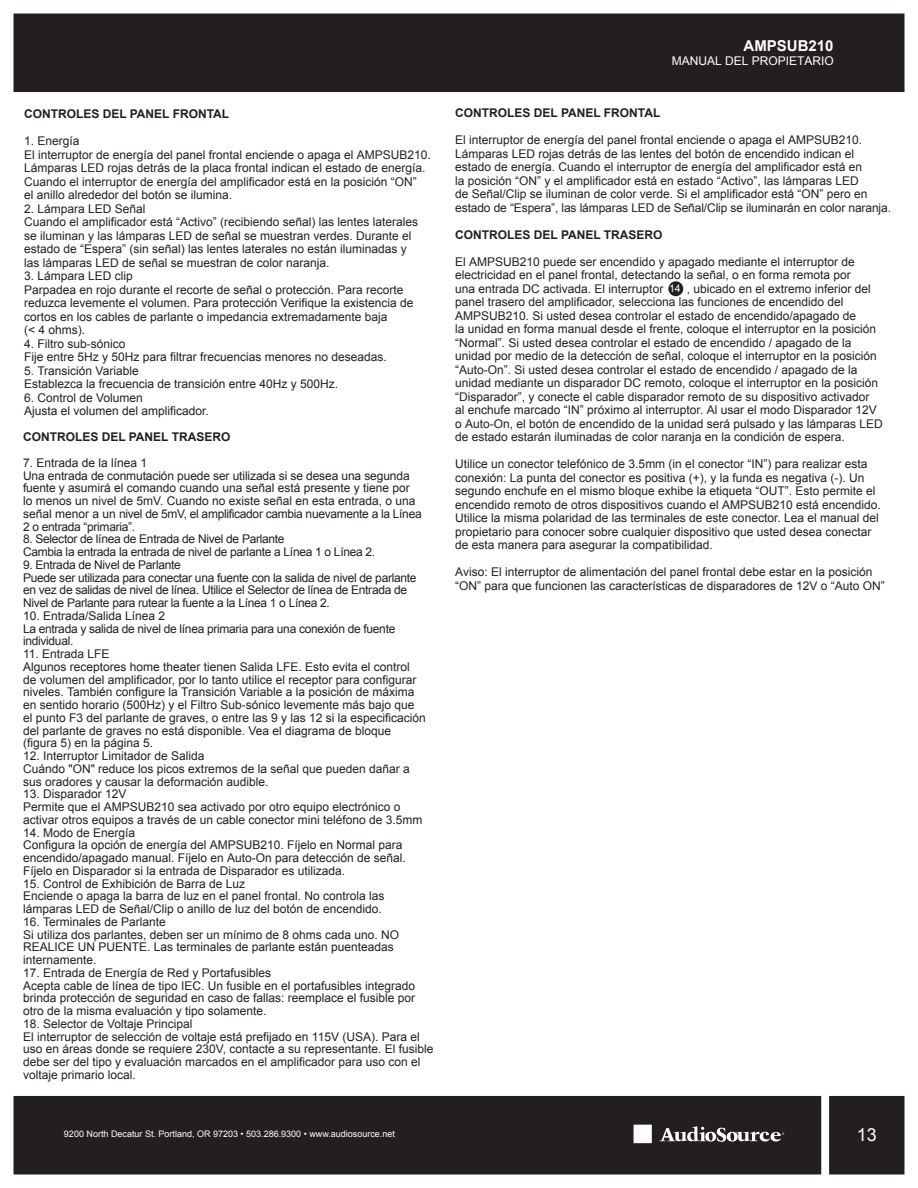
<style>
.page{position:relative;width:918px;height:1188px;background:#fff}
.page>*{position:absolute;margin:0;border:0;box-sizing:border-box;transform-origin:0 0}
.t1{font:18px "Arial";color:#fff}
.t2{font:700 15px "Arial";color:#fff}
.t3{font:12px/13.5px "Arial";color:#231f20}
.t4{font:12px/12.8px "Arial";letter-spacing:-.025em;color:#231f20}
.t5{font:700 12px "Arial";color:#231f20}
.t6{font:12px "Arial";color:#fff}
.t7{font:10.5px "Arial";color:#fff}
.t8{font:9px "Arial";color:#fff}
</style>
<div class="page">
<div style="left:829px;top:1096px;width:75px;height:78px;background:#231f20"></div>
<div style="left:14px;top:1096px;width:807px;height:78px;background:#231f20"></div>
<div style="left:14px;top:14px;width:890px;height:78px;background:#231f20"></div>
<div style="left:633px;top:1125px;width:19px;height:18px;background:#fff"></div>
<svg style="left:659px;top:1126px;width:125px;height:16px"></svg>
<div style="left:668px;top:281px;width:15px;height:15px;background:#231f20;border-radius:50%"></div>
<p class="t5" style="left:24px;top:106px;width:207px">CONTROLES DEL PANEL FRONTAL</p>
<p class="t3" style="left:24px;top:134px;width:408px">1. Energía<br>El interruptor de energía del panel frontal enciende o apaga el AMPSUB210.<br>Lámparas LED rojas detrás de la placa frontal indican el estado de energía.<br>Cuando el interruptor de energía del amplificador está en la posición “ON”<br>el anillo alrededor del botón se ilumina.</p>
<p class="t3" style="left:24px;top:202px;width:396px">2. Lámpara LED Señal<br>Cuando el amplificador está “Activo” (recibiendo señal) las lentes laterales se iluminan y las lámparas LED de señal se muestran verdes. Durante el estado de “Espera” (sin señal) las lentes laterales no están iluminadas y las lámparas LED de señal se muestran de color naranja.</p>
<p class="t3" style="left:24px;top:269px;width:391px">3. Lámpara LED clip<br>Parpadea en rojo durante el recorte de señal o protección. Para recorte reduzca levemente el volumen. Para protección Verifique la existencia de cortos en los cables de parlante o impedancia extremadamente baja<br>(&lt; 4 ohms).</p>
<p class="t3" style="left:24px;top:337px;width:364px">4. Filtro sub-sónico<br>Fije entre 5Hz y 50Hz para filtrar frecuencias menores no deseadas.</p>
<p class="t3" style="left:24px;top:364px;width:316px">5. Transición Variable<br>Establezca la frecuencia de transición entre 40Hz y 500Hz.</p>
<p class="t3" style="left:24px;top:391px;width:186px">6. Control de Volumen<br>Ajusta el volumen del amplificador.</p>
<p class="t5" style="left:23px;top:429px;width:209px">CONTROLES DEL PANEL TRASERO</p>
<p class="t3" style="left:23px;top:456px;width:400px;line-height:12.8px">7. Entrada de la línea 1<br>Una entrada de conmutación puede ser utilizada si se desea una segunda fuente y asumirá el comando cuando una señal está presente y tiene por lo menos un nivel de 5mV. Cuando no existe señal en esta entrada, o una señal menor a un nivel de 5mV, el amplificador cambia nuevamente a la Línea 2 o entrada “primaria”.</p>
<p class="t4" style="left:23px;top:533px;width:354px">8. Selector de línea de Entrada de Nivel de Parlante<br>Cambia la entrada la entrada de nivel de parlante a Línea 1 o Línea 2.</p>
<p class="t4" style="left:23px;top:558px;width:395px">9. Entrada de Nivel de Parlante<br>Puede ser utilizada para conectar una fuente con la salida de nivel de parlante en vez de salidas de nivel de línea. Utilice el Selector de línea de Entrada de Nivel de Parlante para rutear la fuente a la Línea 1 o Línea 2.</p>
<p class="t4" style="left:23px;top:609px;width:374px">10. Entrada/Salida Línea 2<br>La entrada y salida de nivel de línea primaria para una conexión de fuente individual.</p>
<p class="t3" style="left:23px;top:648px;width:404px;line-height:12.8px">11. Entrada LFE<br>Algunos receptores home theater tienen Salida LFE. Esto evita el control de volumen del amplificador, por lo tanto utilice el receptor para configurar niveles. También configure la Transición Variable a la posición de máxima en sentido horario (500Hz) y el Filtro Sub-sónico levemente más bajo que el punto F3 del parlante de graves, o entre las 9 y las 12 si la especificación del parlante de graves no está disponible. Vea el diagrama de bloque (figura 5) en la página 5.</p>
<p class="t3" style="left:23px;top:750px;width:388px;line-height:12.8px">12. Interruptor Limitador de Salida<br>Cuándo "ON" reduce los picos extremos de la señal que pueden dañar a sus oradores y causar la deformación audible.</p>
<p class="t3" style="left:23px;top:788px;width:401px;line-height:12.8px">13. Disparador 12V<br>Permite que el AMPSUB210 sea activado por otro equipo electrónico o activar otros equipos a través de un cable conector mini teléfono de 3.5mm</p>
<p class="t3" style="left:23px;top:826px;width:384px;line-height:12.8px">14. Modo de Energía<br>Configura la opción de energía del AMPSUB210. Fíjelo en Normal para encendido/apagado manual. Fíjelo en Auto-On para detección de señal.<br>Fíjelo en Disparador si la entrada de Disparador es utilizada.</p>
<p class="t3" style="left:23px;top:877px;width:363px;line-height:12.8px">15. Control de Exhibición de Barra de Luz<br>Enciende o apaga la barra de luz en el panel frontal. No controla las lámparas LED de Señal/Clip o anillo de luz del botón de encendido.</p>
<p class="t3" style="left:23px;top:915px;width:378px;line-height:12.8px">16. Terminales de Parlante<br>Si utiliza dos parlantes, deben ser un mínimo de 8 ohms cada uno. NO REALICE UN PUENTE. Las terminales de parlante están puenteadas internamente.</p>
<p class="t3" style="left:23px;top:966px;width:394px;line-height:12.8px">17. Entrada de Energía de Red y Portafusibles<br>Acepta cable de línea de tipo IEC. Un fusible en el portafusibles integrado brinda protección de seguridad en caso de fallas: reemplace el fusible por otro de la misma evaluación y tipo solamente.</p>
<p class="t3" style="left:23px;top:1017px;width:412px;line-height:12.8px">18. Selector de Voltaje Principal<br>El interruptor de selección de voltaje está prefijado en 115V (USA). Para el uso en áreas donde se requiere 230V, contacte a su representante. El fusible debe ser del tipo y evaluación marcados en el amplificador para uso con el voltaje primario local.</p>
<p class="t2" style="left:744px;top:36px;width:92px">AMPSUB210</p>
<p class="t6" style="left:672px;top:53px;width:164px">MANUAL DEL PROPIETARIO</p>
<p class="t5" style="left:455px;top:105px;width:207px">CONTROLES DEL PANEL FRONTAL</p>
<p class="t3" style="left:455px;top:133px;width:437px">El interruptor de energía del panel frontal enciende o apaga el AMPSUB210.<br>Lámparas LED rojas detrás de las lentes del botón de encendido indican el estado de energía. Cuando el interruptor de energía del amplificador está en<br>la posición “ON” y el amplificador está en estado “Activo”, las lámparas LED<br>de Señal/Clip se iluminan de color verde. Si el amplificador está “ON” pero en estado de “Espera”, las lámparas LED de Señal/Clip se iluminarán en color naranja.</p>
<p class="t5" style="left:455px;top:226px;width:209px">CONTROLES DEL PANEL TRASERO</p>
<p class="t3" style="left:455px;top:255px;width:401px">El AMPSUB210 puede ser encendido y apagado mediante el interruptor de electricidad en el panel frontal, detectando la señal, o en forma remota por una entrada DC activada. El interruptor</p>
<p class="t3" style="left:455px;top:282px;width:429px;text-indent:231px">, ubicado en el extremo inferior del panel trasero del amplificador, selecciona las funciones de encendido del AMPSUB210. Si usted desea controlar el estado de encendido/apagado de<br>la unidad en forma manual desde el frente, coloque el interruptor en la posición “Normal”. Si usted desea controlar el estado de encendido / apagado de la unidad por medio de la detección de señal, coloque el interruptor en la posición “Auto-On”. Si usted desea controlar el estado de encendido / apagado de la unidad mediante un disparador DC remoto, coloque el interruptor en la posición “Disparador”, y conecte el cable disparador remoto de su dispositivo activador<br>al enchufe marcado “IN” próximo al interruptor. Al usar el modo Disparador 12V o Auto-On, el botón de encendido de la unidad será pulsado y las lámparas LED de estado estarán iluminadas de color naranja en la condición de espera.</p>
<p class="t3" style="left:455px;top:457px;width:427px">Utilice un conector telefónico de 3.5mm (in el conector “IN”) para realizar esta conexión: La punta del conector es positiva (+), y la funda es negativa (-). Un segundo enchufe en el mismo bloque exhibe la etiqueta “OUT”. Esto permite el encendido remoto de otros dispositivos cuando el AMPSUB210 está encendido.<br>Utilice la misma polaridad de las terminales de este conector. Lea el manual del propietario para conocer sobre cualquier dispositivo que usted desea conectar de esta manera para asegurar la compatibilidad.</p>
<p class="t3" style="left:455px;top:565px;width:431px">Aviso: El interruptor de alimentación del panel frontal debe estar en la posición “ON” para que funcionen las características de disparadores de 12V o “Auto ON”</p>
<p class="t7" style="left:669px;top:282px;width:13px">14</p>
<p class="t8" style="left:64px;top:1128px;width:333px">9200 North Decatur St. Portland, OR 97203 • 503.286.9300 • www.audiosource.net</p>
<h1 class="t1" style="left:857px;top:1123px;width:22px">13</h1>
</div>
